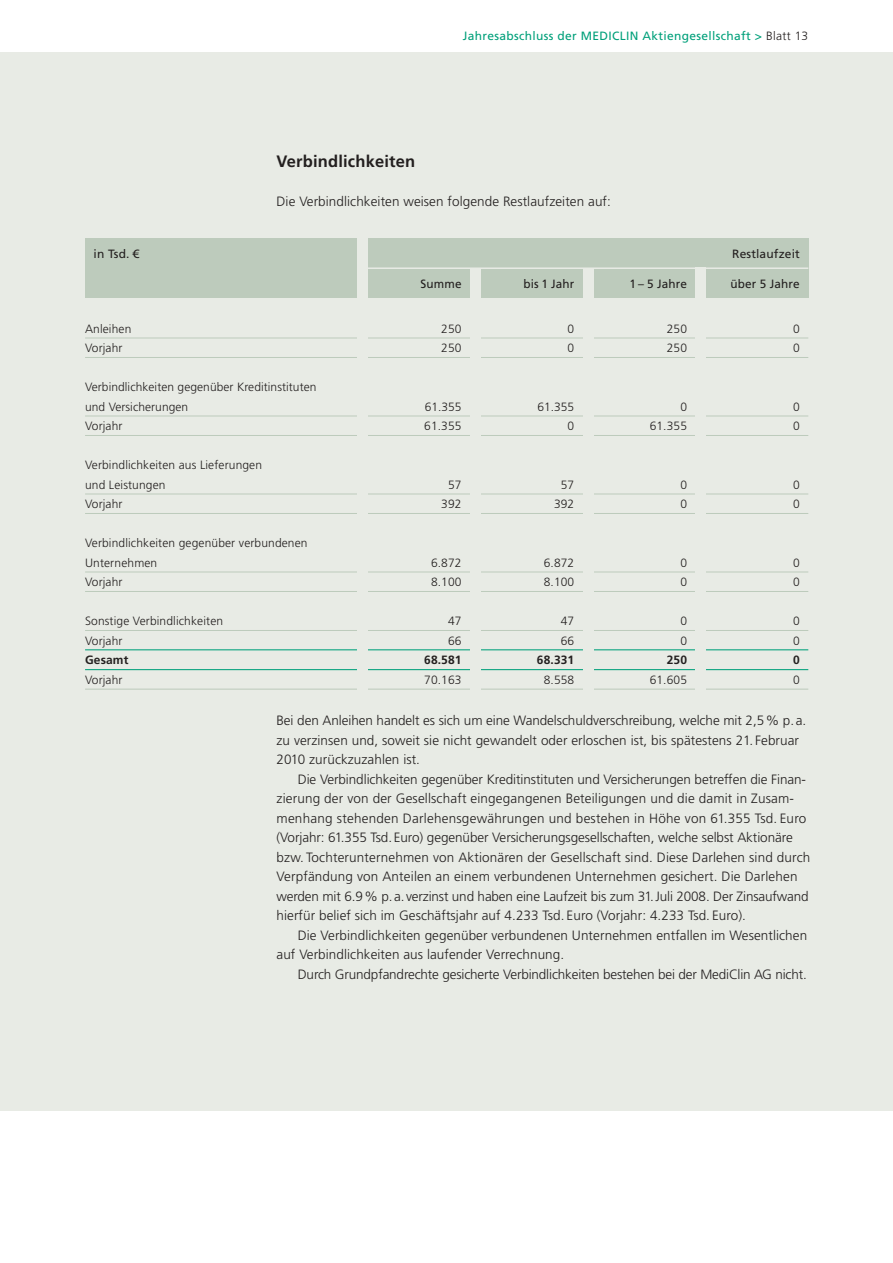
<style>
.page{position:relative;width:893px;height:1263px;background:#fff}
.page>*{position:absolute;margin:0;border:0;box-sizing:border-box;transform-origin:0 0}
.t1{font:700 16.5px "Frutiger";letter-spacing:.01em;color:#231f1f}
.t2{font:300 13.5px/19.5px "Frutiger";letter-spacing:.005em;color:#231f1f}
.t3{font:300 12px/19.5px "Frutiger";letter-spacing:.01em;color:#231f1f}
.t4{font:12px "Frutiger";letter-spacing:.03em;color:#00a07a}
.t5{font:12px "Frutiger";letter-spacing:.01em;color:#231f1f}
.t6{font:700 12px "Frutiger";letter-spacing:.01em;color:#231f1f}
.s1{font-weight:300;color:#231f1f}
.s2{font-family:"Linotype Euro Font Ato F"}
</style>
<div class="page">
<div style="left:0;top:53px;width:892px;height:1058px;background:#e8ebe5"></div>
<div style="left:85px;top:238px;width:723px;height:60px;background:#bdcbbc"></div>
<hr style="left:85px;top:338px;width:723px;height:1px;background:#bdcbbc">
<hr style="left:85px;top:357px;width:723px;height:1px;background:#bdcbbc">
<hr style="left:85px;top:416px;width:723px;height:1px;background:#bdcbbc">
<hr style="left:85px;top:435px;width:723px;height:1px;background:#bdcbbc">
<hr style="left:85px;top:494px;width:723px;height:1px;background:#bdcbbc">
<hr style="left:85px;top:513px;width:723px;height:1px;background:#bdcbbc">
<hr style="left:85px;top:572px;width:723px;height:1px;background:#bdcbbc">
<hr style="left:85px;top:591px;width:723px;height:1px;background:#bdcbbc">
<hr style="left:85px;top:630px;width:723px;height:1px;background:#bdcbbc">
<hr style="left:85px;top:649px;width:723px;height:1px;background:#00a07a">
<hr style="left:85px;top:669px;width:723px;height:1px;background:#00a07a">
<hr style="left:85px;top:689px;width:723px;height:1px;background:#bdcbbc">
<div style="left:470px;top:268px;width:10px;height:427px;background:#e8ebe5"></div>
<hr style="left:361px;top:267px;width:447px;height:2px;background:#e8ebe5">
<div style="left:583px;top:269px;width:10px;height:431px;background:#e8ebe5"></div>
<div style="left:695px;top:267px;width:11px;height:429px;background:#e8ebe5"></div>
<div style="left:357px;top:234px;width:11px;height:464px;background:#e8ebe5"></div>
<p class="t4" style="left:462px;top:31px;width:347px">Jahresabschluss der MEDICLIN Aktiengesellschaft &gt; <span class="s1">Blatt 13</span></p>
<p class="t1" style="left:276px;top:155px;width:140px">Verbindlichkeiten</p>
<p class="t2" style="left:276px;top:193px;width:336px">Die Verbindlichkeiten weisen folgende Restlaufzeiten auf:</p>
<p class="t5" style="left:94px;top:249px;width:47px">in Tsd. <span class="s2">3</span></p>
<p class="t5" style="left:732px;top:249px;width:69px">Restlaufzeit</p>
<p class="t5" style="left:420px;top:279px;width:43px">Summe</p>
<p class="t5" style="left:523px;top:279px;width:52px">bis 1 Jahr</p>
<p class="t5" style="left:629px;top:279px;width:59px">1 – 5 Jahre</p>
<p class="t5" style="left:730px;top:279px;width:71px">über 5 Jahre</p>
<p class="t3" style="left:85px;top:320px;width:48px">Anleihen</p>
<p class="t3" style="left:441px;top:320px;width:22px">250</p>
<p class="t3" style="left:567px;top:320px;width:8px">0</p>
<p class="t3" style="left:666px;top:320px;width:22px">250</p>
<p class="t3" style="left:793px;top:320px;width:8px">0</p>
<p class="t3" style="left:85px;top:339px;width:39px">Vorjahr</p>
<p class="t3" style="left:441px;top:339px;width:22px">250</p>
<p class="t3" style="left:567px;top:339px;width:8px">0</p>
<p class="t3" style="left:666px;top:339px;width:22px">250</p>
<p class="t3" style="left:793px;top:339px;width:8px">0</p>
<p class="t3" style="left:85px;top:378px;width:233px">Verbindlichkeiten gegenüber Kreditinstituten und Versicherungen</p>
<p class="t3" style="left:425px;top:398px;width:38px">61.355</p>
<p class="t3" style="left:537px;top:398px;width:38px">61.355</p>
<p class="t3" style="left:680px;top:398px;width:8px">0</p>
<p class="t3" style="left:793px;top:398px;width:8px">0</p>
<p class="t3" style="left:85px;top:417px;width:39px">Vorjahr</p>
<p class="t3" style="left:424px;top:417px;width:39px">61.355</p>
<p class="t3" style="left:567px;top:417px;width:8px">0</p>
<p class="t3" style="left:649px;top:417px;width:39px">61.355</p>
<p class="t3" style="left:793px;top:417px;width:8px">0</p>
<p class="t3" style="left:85px;top:456px;width:178px">Verbindlichkeiten aus Lieferungen und Leistungen</p>
<p class="t3" style="left:448px;top:476px;width:15px">57</p>
<p class="t3" style="left:561px;top:476px;width:15px">57</p>
<p class="t3" style="left:680px;top:476px;width:8px">0</p>
<p class="t3" style="left:793px;top:476px;width:8px">0</p>
<p class="t3" style="left:85px;top:495px;width:39px">Vorjahr</p>
<p class="t3" style="left:441px;top:495px;width:22px">392</p>
<p class="t3" style="left:554px;top:495px;width:22px">392</p>
<p class="t3" style="left:680px;top:495px;width:8px">0</p>
<p class="t3" style="left:793px;top:495px;width:8px">0</p>
<p class="t3" style="left:85px;top:534px;width:224px">Verbindlichkeiten gegenüber verbundenen<br>Unternehmen</p>
<p class="t3" style="left:431px;top:554px;width:32px">6.872</p>
<p class="t3" style="left:543px;top:554px;width:32px">6.872</p>
<p class="t3" style="left:680px;top:554px;width:8px">0</p>
<p class="t3" style="left:793px;top:554px;width:8px">0</p>
<p class="t3" style="left:85px;top:573px;width:39px">Vorjahr</p>
<p class="t3" style="left:431px;top:573px;width:32px">8.100</p>
<p class="t3" style="left:543px;top:573px;width:32px">8.100</p>
<p class="t3" style="left:680px;top:573px;width:8px">0</p>
<p class="t3" style="left:793px;top:573px;width:8px">0</p>
<p class="t3" style="left:85px;top:612px;width:139px">Sonstige Verbindlichkeiten</p>
<p class="t3" style="left:448px;top:612px;width:15px">47</p>
<p class="t3" style="left:561px;top:612px;width:15px">47</p>
<p class="t3" style="left:680px;top:612px;width:8px">0</p>
<p class="t3" style="left:793px;top:612px;width:8px">0</p>
<p class="t3" style="left:85px;top:632px;width:39px">Vorjahr</p>
<p class="t3" style="left:448px;top:632px;width:15px">66</p>
<p class="t3" style="left:561px;top:632px;width:15px">66</p>
<p class="t3" style="left:680px;top:632px;width:8px">0</p>
<p class="t3" style="left:793px;top:632px;width:8px">0</p>
<p class="t6" style="left:85px;top:655px;width:45px">Gesamt</p>
<p class="t6" style="left:424px;top:655px;width:39px">68.581</p>
<p class="t6" style="left:537px;top:655px;width:39px">68.331</p>
<p class="t6" style="left:666px;top:655px;width:22px">250</p>
<p class="t6" style="left:793px;top:655px;width:8px">0</p>
<p class="t3" style="left:85px;top:671px;width:39px">Vorjahr</p>
<p class="t3" style="left:424px;top:671px;width:39px">70.163</p>
<p class="t3" style="left:543px;top:671px;width:32px">8.558</p>
<p class="t3" style="left:649px;top:671px;width:39px">61.605</p>
<p class="t3" style="left:793px;top:671px;width:8px">0</p>
<p class="t2" style="left:276px;top:712px;width:531px">Bei den Anleihen handelt es sich um eine Wandelschuldverschreibung, welche mit 2,5% p.a. zu verzinsen und, soweit sie nicht gewandelt oder erloschen ist, bis spätestens 21. Februar<br>2010 zurückzuzahlen ist.</p>
<p class="t2" style="left:276px;top:771px;width:535px;text-indent:21px">Die Verbindlichkeiten gegenüber Kreditinstituten und Versicherungen betreffen die Finan&shy;zierung der von der Gesellschaft eingegangenen Beteiligungen und die damit in Zusam&shy;menhang stehenden Darlehensgewährungen und bestehen in Höhe von 61.355 Tsd. Euro (Vorjahr: 61.355 Tsd.Euro) gegenüber Versicherungsgesellschaften, welche selbst Aktionäre bzw. Tochterunternehmen von Aktionären der Gesellschaft sind. Diese Darlehen sind durch Verpfändung von Anteilen an einem verbundenen Unternehmen gesichert. Die Darlehen werden mit 6.9% p.a.verzinst und haben eine Laufzeit bis zum 31.Juli 2008. Der Zinsaufwand hierfür belief sich im Geschäftsjahr auf 4.233 Tsd. Euro (Vorjahr: 4.233 Tsd. Euro).</p>
<p class="t2" style="left:276px;top:927px;width:532px;text-indent:21px">Die Verbindlichkeiten gegenüber verbundenen Unternehmen entfallen im Wesentlichen auf Verbindlichkeiten aus laufender Verrechnung.</p>
<p class="t2" style="left:298px;top:966px;width:510px">Durch Grundpfandrechte gesicherte Verbindlichkeiten bestehen bei der MediClin AG nicht.</p>
</div>
